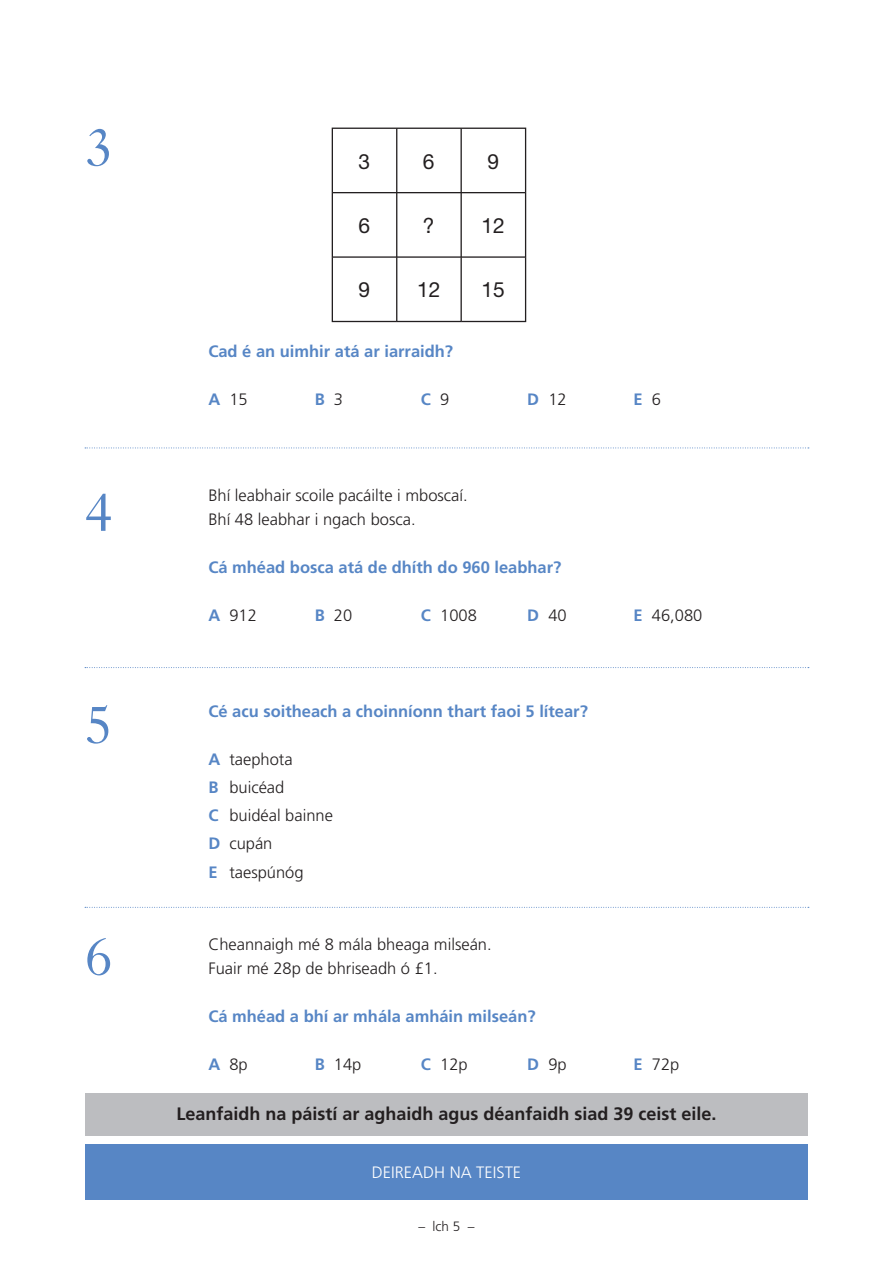
<style>
.page{position:relative;width:893px;height:1263px;background:#fff}
.page>*{position:absolute;margin:0;border:0;box-sizing:border-box;transform-origin:0 0}
.t1{font:54px "Caslon 540 BT";color:#5786c5}
.t2{font:21px "Helvetica Neue";color:#231f20}
.Grey_tint_text{font:700 18px "Frutiger";color:#231f20}
.Question_text_plus_t{font:300 16.5px "Frutiger";color:#231f20}
.Question{font:700 16.5px "Frutiger";color:#5786c5}
.t3{font:300 16.5px "Frutiger";color:#fff}
.t4{font:300 13.5px "Frutiger";color:#231f20}
.s1{font-weight:700;color:#5786c5}
.s2{font-weight:300;color:#231f20}
</style>
<div class="page">
<div style="left:85px;top:1093px;width:722px;height:42px;background:#bcbdc0"></div>
<div style="left:85px;top:1144px;width:723px;height:55px;background:#5786c5"></div>
<svg style="left:85px;top:448px;width:724px;height:1px"></svg>
<svg style="left:85px;top:667px;width:724px;height:1px"></svg>
<svg style="left:85px;top:907px;width:724px;height:1px"></svg>
<div style="left:332px;top:128px;width:194px;height:194px;border:1px solid #231f20"></div>
<hr style="left:396px;top:128px;width:1px;height:193px;background:#231f20">
<hr style="left:460px;top:128px;width:2px;height:193px;background:#231f20">
<hr style="left:332px;top:192px;width:194px;height:1px;background:#231f20">
<hr style="left:332px;top:256px;width:194px;height:2px;background:#231f20">
<p class="t1" style="left:85px;top:114px;width:29px">3</p>
<p class="t2" style="left:358px;top:149px;width:13px">3</p>
<p class="t2" style="left:423px;top:149px;width:13px">6</p>
<p class="t2" style="left:487px;top:149px;width:13px">9</p>
<p class="t2" style="left:358px;top:213px;width:13px">6</p>
<p class="t2" style="left:423px;top:213px;width:13px">?</p>
<p class="t2" style="left:481px;top:213px;width:25px">12</p>
<p class="t2" style="left:358px;top:277px;width:13px">9</p>
<p class="t2" style="left:417px;top:277px;width:25px">12</p>
<p class="t2" style="left:481px;top:277px;width:25px">15</p>
<p class="Question" style="left:208px;top:341px;width:246px">Cad é an uimhir atá ar iarraidh?</p>
<p class="Question_text_plus_t" style="left:208px;top:389px;width:41px"><span class="s1">A</span> 15</p>
<p class="Question" style="left:315px;top:389px;width:30px">B <span class="s2">3</span></p>
<p class="Question" style="left:421px;top:389px;width:30px">C <span class="s2">9</span></p>
<p class="Question_text_plus_t" style="left:527px;top:389px;width:41px"><span class="s1">D</span> 12</p>
<p class="Question" style="left:634px;top:389px;width:29px">E <span class="s2">6</span></p>
<p class="t1" style="left:85px;top:479px;width:29px">4</p>
<p class="Question_text_plus_t" style="left:208px;top:485px;width:261px">Bhí leabhair scoile pacáilte i mboscaí.</p>
<p class="Question_text_plus_t" style="left:208px;top:509px;width:209px">Bhí 48 leabhar i ngach bosca.</p>
<p class="Question" style="left:208px;top:557px;width:355px">Cá mhéad bosca atá de dhíth do 960 leabhar?</p>
<p class="Question_text_plus_t" style="left:208px;top:605px;width:50px"><span class="s1">A</span> 912</p>
<p class="Question_text_plus_t" style="left:315px;top:605px;width:39px"><span class="s1">B</span> 20</p>
<p class="Question_text_plus_t" style="left:421px;top:605px;width:57px"><span class="s1">C</span> 1008</p>
<p class="Question_text_plus_t" style="left:527px;top:605px;width:41px"><span class="s1">D</span> 40</p>
<p class="Question_text_plus_t" style="left:634px;top:605px;width:70px"><span class="s1">E</span> 46,080</p>
<p class="t1" style="left:85px;top:691px;width:29px">5</p>
<p class="Question" style="left:208px;top:701px;width:381px">Cé acu soitheach a choinníonn thart faoi 5 lítear?</p>
<p class="Question_text_plus_t" style="left:208px;top:749px;width:86px"><span class="s1">A</span> taephota</p>
<p class="Question_text_plus_t" style="left:208px;top:778px;width:78px"><span class="s1">B</span> buicéad</p>
<p class="Question_text_plus_t" style="left:208px;top:806px;width:126px"><span class="s1">C</span> buidéal bainne</p>
<p class="Question_text_plus_t" style="left:208px;top:834px;width:66px"><span class="s1">D</span> cupán</p>
<p class="Question_text_plus_t" style="left:208px;top:862px;width:97px"><span class="s1">E</span> taespúnóg</p>
<p class="t1" style="left:85px;top:923px;width:29px">6</p>
<p class="Question_text_plus_t" style="left:208px;top:934px;width:285px">Cheannaigh mé 8 mála bheaga milseán.</p>
<p class="Question_text_plus_t" style="left:208px;top:958px;width:231px">Fuair mé 28p de bhriseadh ó £1.</p>
<p class="Question" style="left:208px;top:1006px;width:329px">Cá mhéad a bhí ar mhála amháin milseán?</p>
<p class="Question_text_plus_t" style="left:208px;top:1054px;width:41px"><span class="s1">A</span> 8p</p>
<p class="Question_text_plus_t" style="left:315px;top:1054px;width:48px"><span class="s1">B</span> 14p</p>
<p class="Question_text_plus_t" style="left:421px;top:1054px;width:48px"><span class="s1">C</span> 12p</p>
<p class="Question_text_plus_t" style="left:527px;top:1054px;width:41px"><span class="s1">D</span> 9p</p>
<p class="Question_text_plus_t" style="left:634px;top:1054px;width:47px"><span class="s1">E</span> 72p</p>
<p class="Grey_tint_text" style="left:176px;top:1103px;width:542px">Leanfaidh na páistí ar aghaidh agus déanfaidh siad 39 ceist eile.</p>
<p class="t3" style="left:372px;top:1163px;width:151px">DEIREADH NA TEISTE</p>
<p class="t4" style="left:418px;top:1219px;width:58px">– lch 5 –</p>
</div>
